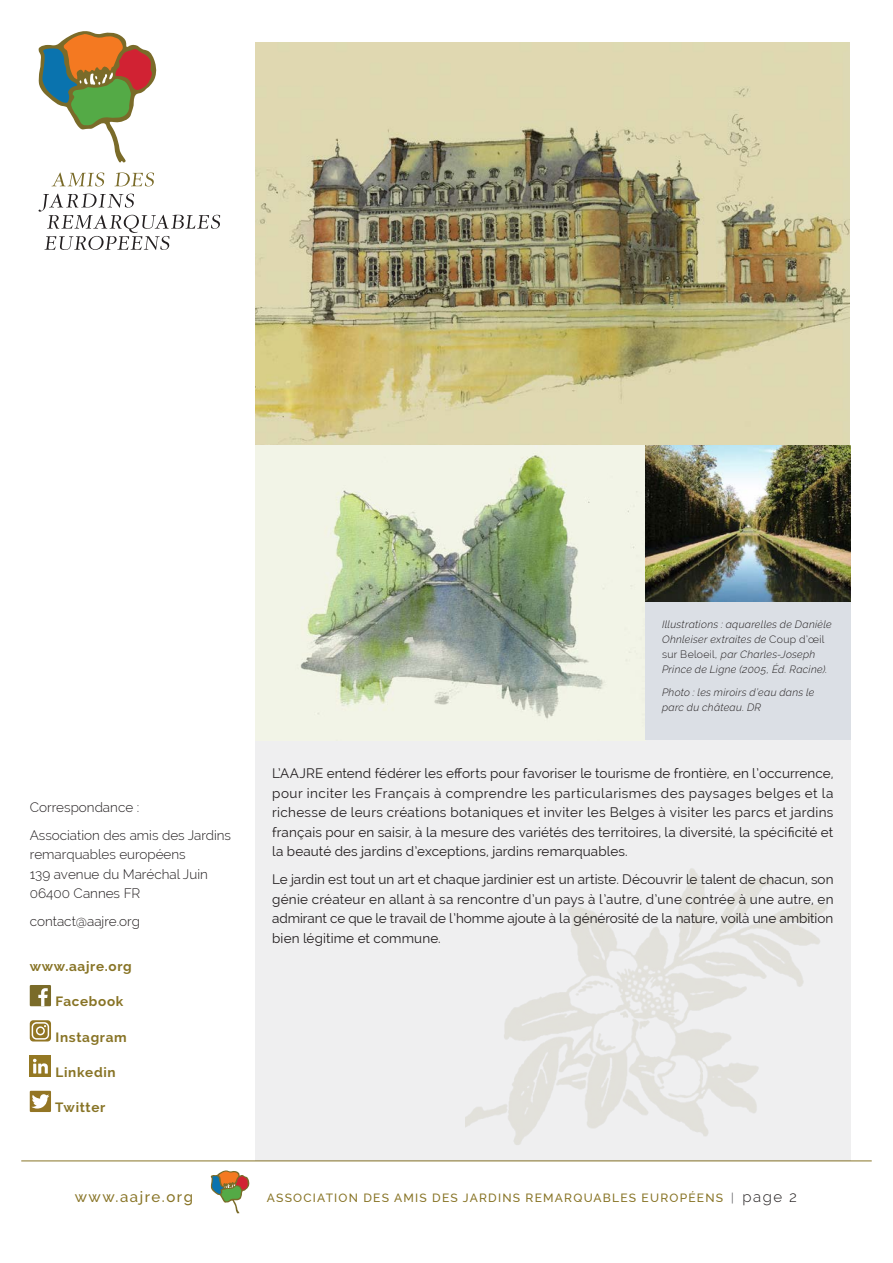
<style>
.page{position:relative;width:893px;height:1263px;background:#fff}
.page>*{position:absolute;margin:0;border:0;box-sizing:border-box;transform-origin:0 0}
.t1{font:500 15px "Raleway";letter-spacing:.1em;color:#887426}
.t2{font:13.5px/19.5px "Raleway";letter-spacing:.01em;color:#231f20;text-align:justify}
.t3{font:300 13.5px/19.5px "Raleway";color:#231f20}
.t4{font:700 13.5px "Raleway";letter-spacing:.05em;color:#887426}
.t5{font:500 12px "Raleway";letter-spacing:.1em;color:#887426}
.t6{font:italic 300 10.5px/15px "Raleway";letter-spacing:.025em;color:#231f20}
.s1{font-style:normal}
.s2{font-weight:400;color:#636366}
.s3{font-weight:300;font-size:15px;color:#231f20}
</style>
<div class="page">
<hr style="left:21px;top:1161px;width:851px;height:1px;background:#887426">
<svg style="left:211px;top:1170px;width:39px;height:43px"></svg>
<div style="left:255px;top:740px;width:595px;height:421px;background:#efeff0"></div>
<div style="left:30px;top:985px;width:21px;height:21px;background:#7a6b29"></div>
<svg style="left:38px;top:988px;width:10px;height:18px"></svg>
<svg style="left:30px;top:1020px;width:21px;height:21px"></svg>
<div style="left:30px;top:1055px;width:21px;height:22px;background:#947823"></div>
<svg style="left:33px;top:1059px;width:15px;height:15px"></svg>
<svg style="left:30px;top:1091px;width:21px;height:21px"></svg>
<svg style="left:38px;top:31px;width:119px;height:132px"></svg>
<svg style="left:51px;top:172px;width:53px;height:14px"></svg>
<svg style="left:115px;top:172px;width:39px;height:14px"></svg>
<svg style="left:38px;top:194px;width:182px;height:56px"></svg>
<img style="left:255px;top:43px;width:595px;height:402px">
<img style="left:255px;top:445px;width:390px;height:295px">
<div style="left:645px;top:601px;width:205px;height:139px;background:#dbdfe5"></div>
<img style="left:645px;top:445px;width:205px;height:156px">
<p class="t3" style="left:30px;top:797px;width:111px">Correspondance :</p>
<p class="t3" style="left:30px;top:825px;width:203px">Association des amis des Jardins remarquables européens<br>139 avenue du Maréchal Juin<br>06400 Cannes FR</p>
<p class="t3" style="left:30px;top:912px;width:112px">contact@aajre.org</p>
<p class="t4" style="left:30px;top:958px;width:104px">www.aajre.org</p>
<p class="t4" style="left:56px;top:994px;width:69px">Facebook</p>
<p class="t4" style="left:56px;top:1029px;width:73px">Instagram</p>
<p class="t4" style="left:56px;top:1064px;width:62px">Linkedin</p>
<p class="t4" style="left:55px;top:1099px;width:52px">Twitter</p>
<p class="t6" style="left:662px;top:617px;width:171px">Illustrations : aquarelles de Danièle Ohnleiser extraites de <span class="s1">Coup d’œil sur Beloeil</span>, par Charles-Joseph Prince de Ligne (2005, Éd. Racine).</p>
<p class="t6" style="left:662px;top:685px;width:154px">Photo : les miroirs d’eau dans le parc du château. DR</p>
<p class="t2" style="left:272px;top:764px;width:563px">L’AAJRE entend fédérer les efforts pour favoriser le tourisme de frontière, en l’occurrence, pour inciter les Français à comprendre les particularismes des paysages belges et la richesse de leurs créations botaniques et inviter les Belges à visiter les parcs et jardins français pour en saisir, à la mesure des variétés des territoires, la diversité, la spécificité et la beauté des jardins d’exceptions, jardins remarquables.</p>
<p class="t2" style="left:272px;top:870px;width:563px">Le jardin est tout un art et chaque jardinier est un artiste. Découvrir le talent de chacun, son génie créateur en allant à sa rencontre d’un pays à l’autre, d’une contrée à une autre, en admirant ce que le travail de l’homme ajoute à la générosité de la nature, voilà une ambition bien légitime et commune.</p>
<p class="t1" style="left:75px;top:1187px;width:120px">www.aajre.org</p>
<p class="t5" style="left:267px;top:1190px;width:532px">ASSOCIATION DES AMIS DES JARDINS REMARQUABLES EUROPÉENS <span class="s2">|</span> <span class="s3">page 2</span></p>
</div>
